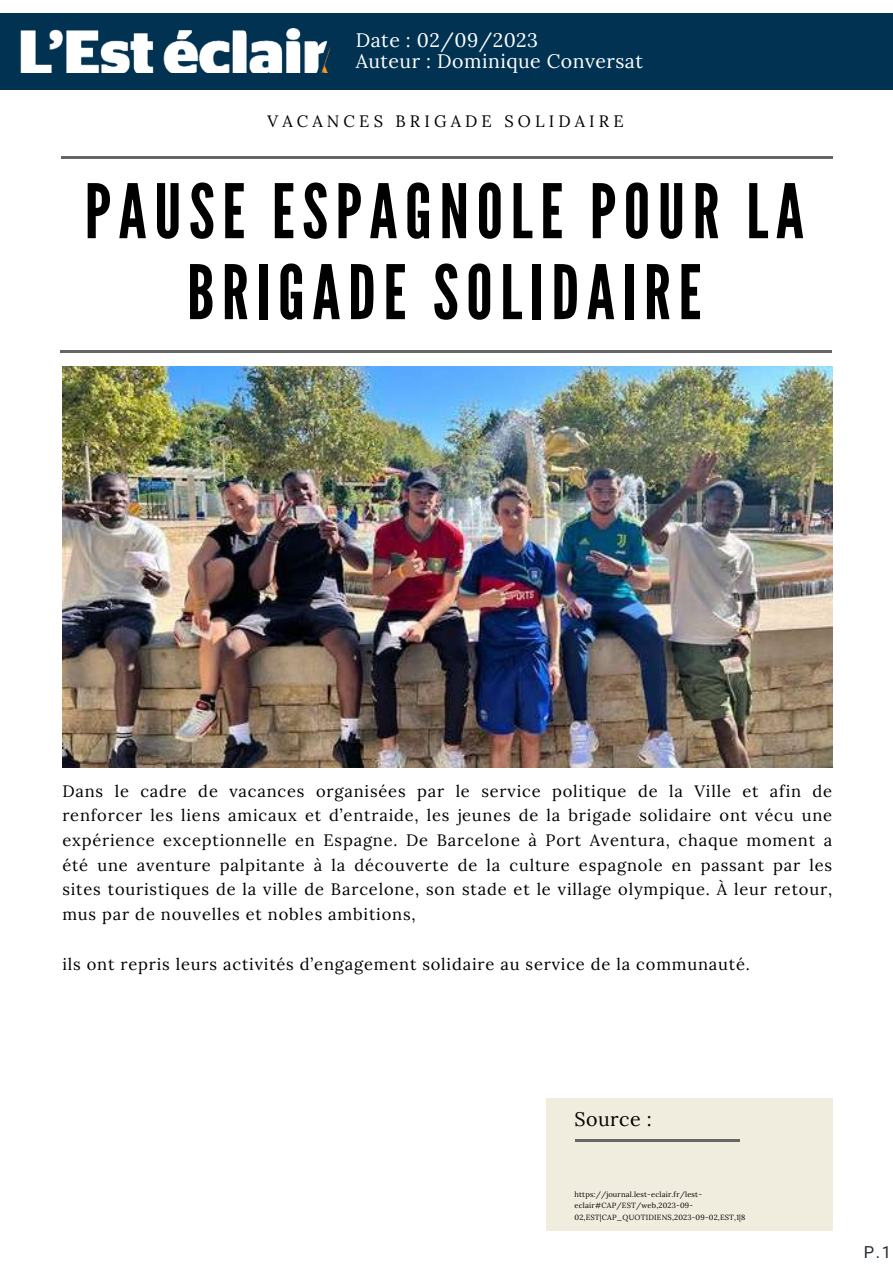
<style>
.page{position:relative;width:893px;height:1264px;background:#fff}
.page>*{position:absolute;margin:0;border:0;box-sizing:border-box;transform-origin:0 0}
.t1{font:75px/81px "League Gothic";letter-spacing:.1em;color:#000;text-align:center}
.t2{font:19.65px "Lora";letter-spacing:.025em;color:#000}
.t3{font:19.5px/21.3px "Lora";letter-spacing:.025em;color:#fff}
.t4{font:16.5px/24.8px "Lora";letter-spacing:.05em;color:#000;text-align:justify}
.t5{font:16.5px "Lora";letter-spacing:.25em;color:#000}
.t6{font:16.5px "Roboto";color:#232c31}
.t7{font:7.5px/11.9px "Lora";letter-spacing:.025em;color:#000}
</style>
<div class="page">
<img style="left:62px;top:366px;width:770px;height:401px">
<hr style="left:61px;top:156px;width:771px;height:2px;background:#666">
<hr style="left:60px;top:350px;width:771px;height:2px;background:#666">
<div style="left:0;top:13px;width:892px;height:76px;background:#013251"></div>
<img style="left:21px;top:28px;width:308px;height:44px">
<div style="left:546px;top:1098px;width:286px;height:132px;background:#f0edde"></div>
<hr style="left:575px;top:1139px;width:164px;height:2px;background:#666">
<p class="t3" style="left:356px;top:29px;width:289px">Date : 02/09/2023<br>Auteur : Dominique Conversat</p>
<p class="t5" style="left:267px;top:111px;width:357px">VACANCES BRIGADE SOLIDAIRE</p>
<h1 class="t1" style="left:85px;top:172px;width:720px">PAUSE ESPAGNOLE POUR LA<br>BRIGADE SOLIDAIRE</h1>
<p class="t4" style="left:62px;top:778px;width:771px">Dans le cadre de vacances organisées par le service politique de la Ville et afin de renforcer les liens amicaux et d’entraide, les jeunes de la brigade solidaire ont vécu une expérience exceptionnelle en Espagne. De Barcelone à Port Aventura, chaque moment a été une aventure palpitante à la découverte de la culture espagnole en passant par les sites touristiques de la ville de Barcelone, son stade et le village olympique. À leur retour, mus par de nouvelles et nobles ambitions,</p>
<p class="t4" style="left:62px;top:951px;width:689px">ils ont repris leurs activités d’engagement solidaire au service de la communauté.</p>
<p class="t2" style="left:574px;top:1105px;width:79px">Source :</p>
<p class="t7" style="left:574px;top:1187px;width:172px">https://journal.lest-eclair.fr/lest&shy;eclair#CAP/EST/web,2023-09-<br>02,EST|CAP_QUOTIDIENS,2023-09-02,EST,1|8</p>
<p class="t6" style="left:863px;top:1243px;width:29px">P.1</p>
</div>
